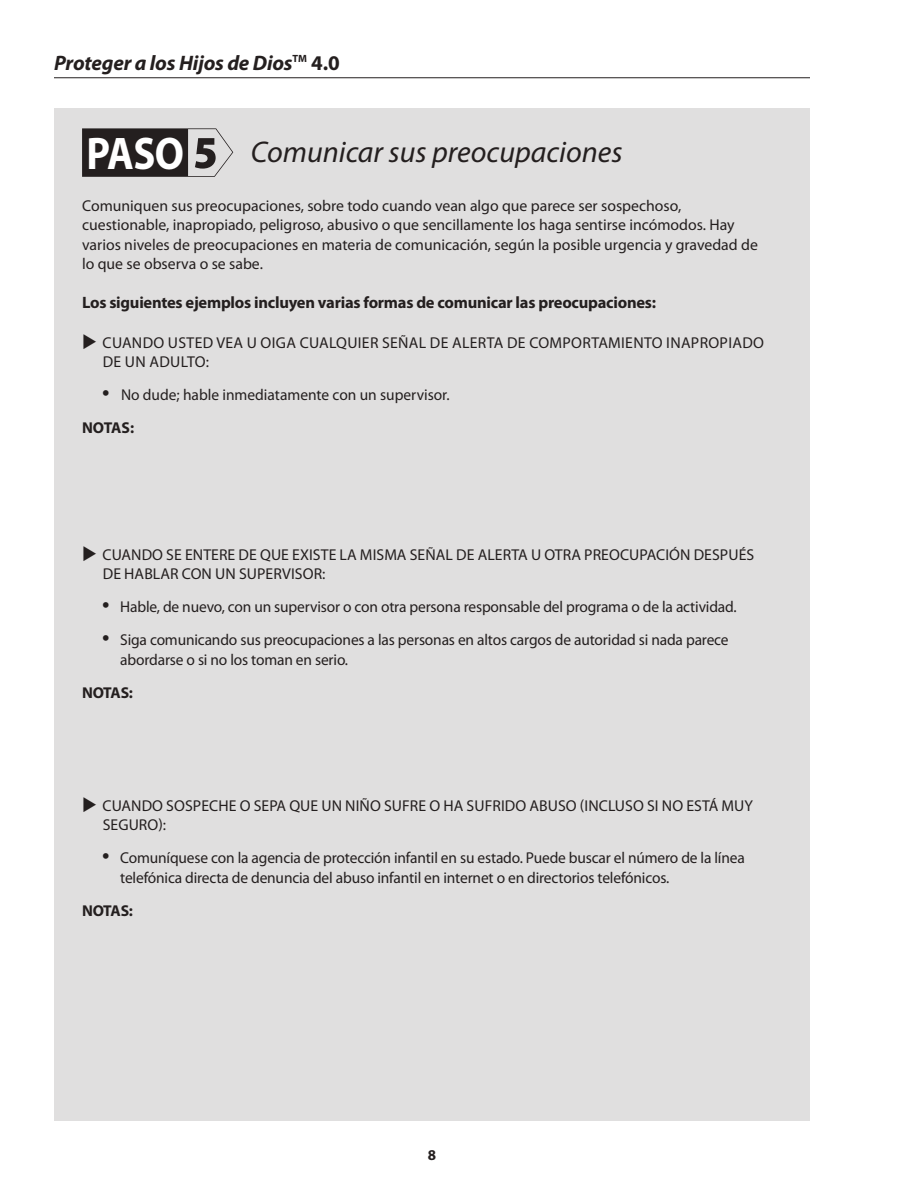
<style>
.page{position:relative;width:918px;height:1188px;background:#fff}
.page>*{position:absolute;margin:0;border:0;box-sizing:border-box;transform-origin:0 0}
.t1{font:700 45.9px "Myriad Pro";color:#fff;scale:.89 1}
.t2{font:italic 30px "Myriad Pro";color:#241f1f}
.t3{font:italic 700 21px "Myriad Pro";letter-spacing:-.01em;color:#241f1f}
.t4{font:700 16.5px "Myriad Pro";letter-spacing:-.015em;color:#241f1f}
.t5{font:15.75px/19.5px "Myriad Pro";color:#241f1f}
.t6{font:15.75px/19.5px "Myriad Pro";letter-spacing:.02em;color:#241f1f}
.t7{font:700 15.75px "Myriad Pro";letter-spacing:-.03em;color:#241f1f}
.t8{font:700 15px "Myriad Pro";color:#241f1f}
.s1{font-style:normal}
.s2{font-size:27px}
.s3{font-weight:700}
</style>
<div class="page">
<hr style="left:54px;top:77px;width:756px;height:1px;background:#241f1f">
<div style="left:54px;top:108px;width:756px;height:1012px;background:#e0dfdf"></div>
<svg style="left:82px;top:128px;width:151px;height:49px"></svg>
<h3 class="t3" style="left:54px;top:49px;width:287px">Proteger a los Hijos de Dios<sup>TM</sup> <span class="s1">4.0</span></h3>
<h1 class="t1" style="left:87px;top:123px;width:111px">PASO</h1>
<h2 class="t2" style="left:251px;top:133px;width:373px">Comunicar sus preocupaciones</h2>
<p class="t5" style="left:82px;top:196px;width:677px">Comuniquen sus preocupaciones, sobre todo cuando vean algo que parece ser sospechoso, cuestionable, inapropiado, peligroso, abusivo o que sencillamente los haga sentirse incómodos. Hay varios niveles de preocupaciones en materia de comunicación, según la posible urgencia y gravedad de lo que se observa o se sabe.</p>
<p class="t4" style="left:82px;top:294px;width:576px">Los siguientes ejemplos incluyen varias formas de comunicar las preocupaciones:</p>
<p class="t6" style="left:103px;top:333px;width:663px;text-indent:-21px">◆ CUANDO USTED VEA U OIGA CUALQUIER SEÑAL DE ALERTA DE COMPORTAMIENTO INAPROPIADO<br>DE UN ADULTO:</p>
<p class="t5" style="left:82px;top:379px;width:369px;line-height:33px;text-indent:20px"><span class="s2">•</span> No dude; hable inmediatamente con un supervisor.<br><span class="s3">NOTAS:</span></p>
<p class="t5" style="left:103px;top:545px;width:653px;text-indent:-21px">◆ CUANDO SE ENTERE DE QUE EXISTE LA MISMA SEÑAL DE ALERTA U OTRA PREOCUPACIÓN DESPUÉS<br>DE HABLAR CON UN SUPERVISOR:</p>
<p class="t5" style="left:102px;top:597px;width:636px"><span class="s2">•</span> Hable, de nuevo, con un supervisor o con otra persona responsable del programa o de la actividad.</p>
<p class="t5" style="left:120px;top:630px;width:610px;text-indent:-18px"><span class="s2">•</span> Siga comunicando sus preocupaciones a las personas en altos cargos de autoridad si nada parece abordarse o si no los toman en serio.</p>
<p class="t7" style="left:82px;top:683px;width:52px">NOTAS:</p>
<p class="t5" style="left:103px;top:796px;width:652px;text-indent:-21px">◆ CUANDO SOSPECHE O SEPA QUE UN NIÑO SUFRE O HA SUFRIDO ABUSO (INCLUSO SI NO ESTÁ MUY<br>SEGURO):</p>
<p class="t5" style="left:120px;top:848px;width:626px;text-indent:-18px"><span class="s2">•</span> Comuníquese con la agencia de protección infantil en su estado. Puede buscar el número de la línea telefónica directa de denuncia del abuso infantil en internet o en directorios telefónicos.</p>
<p class="t7" style="left:82px;top:902px;width:52px">NOTAS:</p>
<p class="t8" style="left:428px;top:1146px;width:10px">8</p>
</div>
